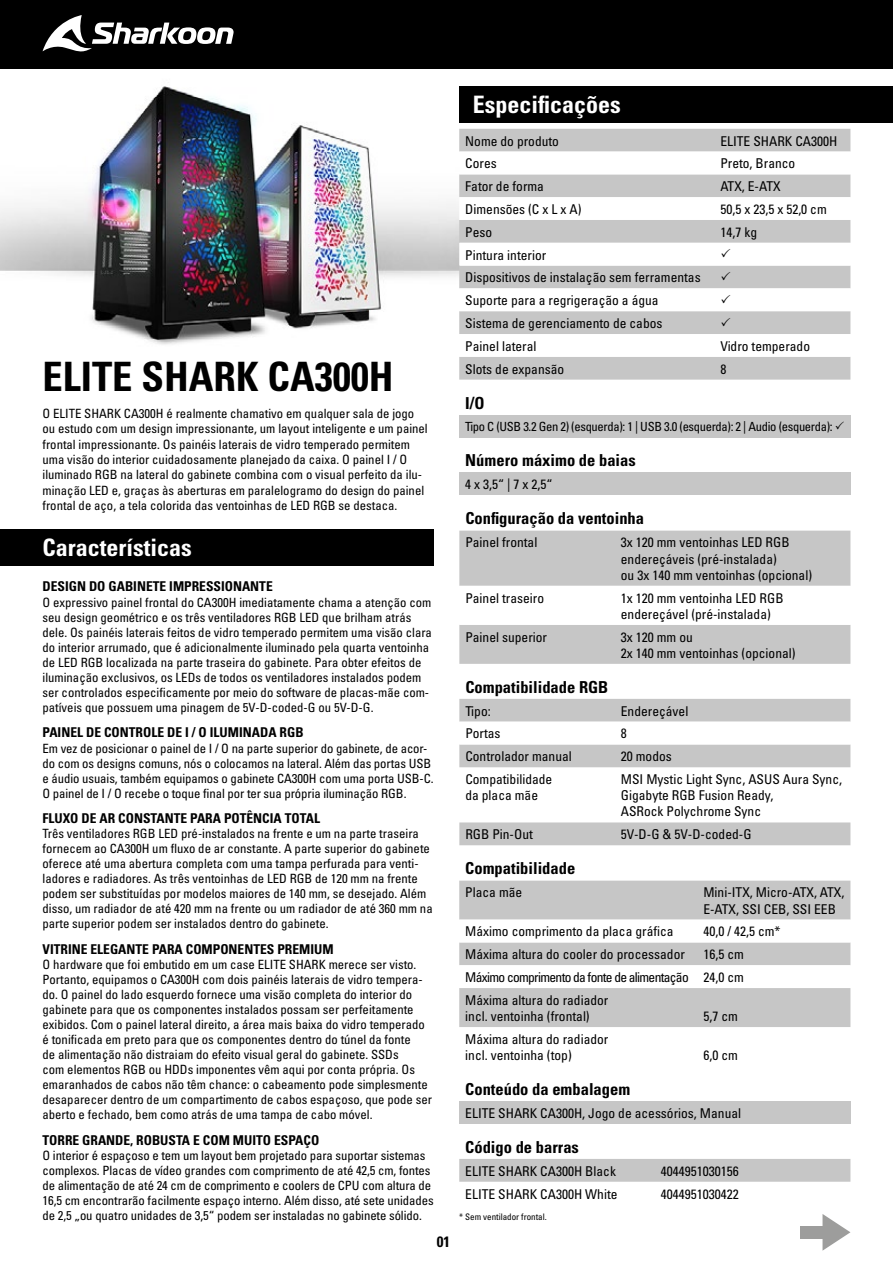
<style>
.page{position:relative;width:893px;height:1263px;background:#fff}
.page>*{position:absolute;margin:0;border:0;box-sizing:border-box;transform-origin:0 0}
.t1{font:40.5px "Univers LTCYR 67 Bold Cond";color:#000}
.t2{font:24px "Univers LTCYR 67 Bold Cond";color:#fff}
.t3{font:16.5px "Univers LTCYR 67 Bold Cond";color:#000}
.t4{font:15px "Univers LTCYR 67 Bold Cond";color:#000}
.t5{font:condensed 13.5px/16.2px "Univers LTCYR 57";color:#000}
.t6{font:13.5px "Univers LTCYR 67 Bold Cond";color:#000}
.t7{font:condensed 12.75px/15px "Univers LTCYR 57";color:#000}
.t8{font:condensed 12.6px "Univers LTCYR 57";letter-spacing:-.025em;color:#000}
.t9{font:condensed 9px "Univers LTCYR 57";color:#000}
</style>
<div class="page">
<div style="left:0;top:0;width:893px;height:69px;background:#000"></div>
<img style="left:0;top:86px;width:459px;height:259px">
<div style="left:459px;top:531px;width:391px;height:133px;background:#c6c6c6"></div>
<svg style="left:459px;top:586px;width:391px;height:39px"></svg>
<div style="left:459px;top:415px;width:391px;height:22px;background:#c6c6c6"></div>
<div style="left:459px;top:472px;width:391px;height:23px;background:#c6c6c6"></div>
<div style="left:459px;top:1101px;width:391px;height:23px;background:#c6c6c6"></div>
<div style="left:459px;top:86px;width:434px;height:37px;background:#000"></div>
<svg style="left:822px;top:1214px;width:28px;height:37px"></svg>
<div style="left:800px;top:1226px;width:25px;height:12px;background:#9d9d9c"></div>
<svg style="left:459px;top:699px;width:391px;height:146px;fill:#c6c6c6"></svg>
<svg style="left:459px;top:722px;width:391px;height:22px"></svg>
<svg style="left:459px;top:880px;width:391px;height:1px"></svg>
<div style="left:459px;top:881px;width:391px;height:146px;background:#c6c6c6"></div>
<svg style="left:459px;top:920px;width:391px;height:68px"></svg>
<svg style="left:43px;top:15px;width:191px;height:37px"></svg>
<div style="left:0;top:529px;width:434px;height:37px;background:#000"></div>
<div style="left:459px;top:1159px;width:391px;height:23px;background:#c6c6c6"></div>
<div style="left:459px;top:129px;width:391px;height:251px;background:#c6c6c6"></div>
<svg style="left:459px;top:152px;width:391px;height:205px"></svg>
<svg style="left:721px;top:249px;width:9px;height:8px"></svg>
<svg style="left:721px;top:271px;width:9px;height:9px"></svg>
<svg style="left:721px;top:294px;width:9px;height:9px"></svg>
<svg style="left:721px;top:317px;width:9px;height:9px"></svg>
<h1 class="t1" style="left:43px;top:352px;width:352px">ELITE SHARK CA300H</h1>
<p class="t7" style="left:43px;top:406px;width:387px">O ELITE SHARK CA300H é realmente chamativo em qualquer sala de jogo ou estudo com um design impressionante, um layout inteligente e um painel frontal impressionante. Os painéis laterais de vidro temperado permitem uma visão do interior cuidadosamente planejado da caixa. O painel I / O iluminado RGB na lateral do gabinete combina com o visual perfeito da ilu&shy;minação LED e, graças às aberturas em paralelogramo do design do painel frontal de aço, a tela colorida das ventoinhas de LED RGB se destaca.</p>
<h2 class="t2" style="left:43px;top:533px;width:151px">Características</h2>
<p class="t6" style="left:43px;top:578px;width:232px">DESIGN DO GABINETE IMPRESSIONANTE</p>
<p class="t7" style="left:43px;top:594px;width:391px">O expressivo painel frontal do CA300H imediatamente chama a atenção com seu design geométrico e os três ventiladores RGB LED que brilham atrás dele. Os painéis laterais feitos de vidro temperado permitem uma visão clara do interior arrumado, que é adicionalmente iluminado pela quarta ventoinha de LED RGB localizada na parte traseira do gabinete. Para obter efeitos de iluminação exclusivos, os LEDs de todos os ventiladores instalados podem ser controlados especificamente por meio do software de placas-mãe com&shy;patíveis que possuem uma pinagem de 5V-D-coded-G ou 5V-D-G.</p>
<p class="t6" style="left:43px;top:724px;width:263px">PAINEL DE CONTROLE DE I / O ILUMINADA RGB</p>
<p class="t7" style="left:43px;top:740px;width:393px">Em vez de posicionar o painel de I / O na parte superior do gabinete, de acor&shy;do com os designs comuns, nós o colocamos na lateral. Além das portas USB e áudio usuais, também equipamos o gabinete CA300H com uma porta USB-C.<br>O painel de I / O recebe o toque final por ter sua própria iluminação RGB.</p>
<p class="t6" style="left:43px;top:810px;width:279px">FLUXO DE AR CONSTANTE PARA POTÊNCIA TOTAL</p>
<p class="t7" style="left:43px;top:826px;width:392px">Três ventiladores RGB LED pré-instalados na frente e um na parte traseira fornecem ao CA300H um fluxo de ar constante. A parte superior do gabinete oferece até uma abertura completa com uma tampa perfurada para venti&shy;ladores e radiadores. As três ventoinhas de LED RGB de 120 mm na frente podem ser substituídas por modelos maiores de 140 mm, se desejado. Além disso, um radiador de até 420 mm na frente ou um radiador de até 360 mm na parte superior podem ser instalados dentro do gabinete.</p>
<p class="t6" style="left:43px;top:941px;width:293px">VITRINE ELEGANTE PARA COMPONENTES PREMIUM</p>
<p class="t7" style="left:43px;top:957px;width:391px">O hardware que foi embutido em um case ELITE SHARK merece ser visto.<br>Portanto, equipamos o CA300H com dois painéis laterais de vidro tempera&shy;do. O painel do lado esquerdo fornece uma visão completa do interior do gabinete para que os componentes instalados possam ser perfeitamente exibidos. Com o painel lateral direito, a área mais baixa do vidro temperado é tonificada em preto para que os componentes dentro do túnel da fonte<br>de alimentação não distraiam do efeito visual geral do gabinete. SSDs<br>com elementos RGB ou HDDs imponentes vêm aqui por conta própria. Os emaranhados de cabos não têm chance: o cabeamento pode simplesmente desaparecer dentro de um compartimento de cabos espaçoso, que pode ser aberto e fechado, bem como atrás de uma tampa de cabo móvel.</p>
<p class="t6" style="left:43px;top:1131px;width:278px">TORRE GRANDE, ROBUSTA E COM MUITO ESPAÇO</p>
<p class="t7" style="left:43px;top:1147px;width:393px">O interior é espaçoso e tem um layout bem projetado para suportar sistemas complexos. Placas de vídeo grandes com comprimento de até 42,5 cm, fontes de alimentação de até 24 cm de comprimento e coolers de CPU com altura de 16,5 cm encontrarão facilmente espaço interno. Além disso, até sete unidades de 2,5 „ou quatro unidades de 3,5“ podem ser instaladas no gabinete sólido.</p>
<p class="t4" style="left:437px;top:1232px;width:15px">01</p>
<h2 class="t2" style="left:473px;top:90px;width:149px">Especificações</h2>
<p class="t5" style="left:465px;top:132px;width:95px">Nome do produto</p>
<p class="t5" style="left:720px;top:132px;width:118px">ELITE SHARK CA300H</p>
<p class="t5" style="left:465px;top:155px;width:33px">Cores</p>
<p class="t5" style="left:720px;top:155px;width:76px">Preto, Branco</p>
<p class="t5" style="left:465px;top:178px;width:80px">Fator de forma</p>
<p class="t5" style="left:720px;top:178px;width:62px">ATX, E-ATX</p>
<p class="t5" style="left:465px;top:201px;width:118px">Dimensões (C x L x A)</p>
<p class="t5" style="left:720px;top:201px;width:108px">50,5 x 23,5 x 52,0 cm</p>
<p class="t5" style="left:465px;top:224px;width:28px">Peso</p>
<p class="t5" style="left:720px;top:224px;width:38px">14,7 kg</p>
<p class="t5" style="left:465px;top:243px;width:237px;line-height:22.8px">Pintura interior<br>Dispositivos de instalação sem ferramentas<br>Suporte para a regrigeração a água<br>Sistema de gerenciamento de cabos<br>Painel lateral</p>
<p class="t5" style="left:720px;top:338px;width:91px">Vidro temperado</p>
<p class="t5" style="left:465px;top:360px;width:100px">Slots de expansão</p>
<p class="t5" style="left:720px;top:360px;width:7px">8</p>
<p class="t3" style="left:465px;top:393px;width:21px">I/O</p>
<p class="t8" style="left:465px;top:418px;width:369px">Tipo C (USB 3.2 Gen 2) (esquerda): 1 | USB 3.0 (esquerda): 2 | Audio (esquerda):</p>
<p class="t3" style="left:465px;top:450px;width:172px">Número máximo de baias</p>
<p class="t5" style="left:465px;top:476px;width:89px">4 x 3,5“ | 7 x 2,5“</p>
<p class="t3" style="left:465px;top:508px;width:180px">Configuração da ventoinha</p>
<p class="t5" style="left:465px;top:534px;width:73px">Painel frontal</p>
<p class="t5" style="left:621px;top:534px;width:193px">3x 120 mm ventoinhas LED RGB endereçáveis (pré-instalada)<br>ou 3x 140 mm ventoinhas (opcional)</p>
<p class="t5" style="left:465px;top:589px;width:80px">Painel traseiro</p>
<p class="t5" style="left:621px;top:589px;width:164px">1x 120 mm ventoinha LED RGB endereçável (pré-instalada)</p>
<p class="t5" style="left:465px;top:628px;width:83px">Painel superior</p>
<p class="t5" style="left:621px;top:628px;width:176px">3x 120 mm ou<br>2x 140 mm ventoinhas (opcional)</p>
<p class="t3" style="left:465px;top:677px;width:145px">Compatibilidade RGB</p>
<p class="t5" style="left:465px;top:702px;width:27px">Tipo:</p>
<p class="t5" style="left:621px;top:702px;width:69px">Endereçável</p>
<p class="t5" style="left:465px;top:725px;width:37px">Portas</p>
<p class="t5" style="left:621px;top:725px;width:7px">8</p>
<p class="t5" style="left:465px;top:748px;width:108px">Controlador manual</p>
<p class="t5" style="left:621px;top:748px;width:52px">20 modos</p>
<p class="t5" style="left:465px;top:771px;width:88px">Compatibilidade da placa mãe</p>
<p class="t5" style="left:621px;top:771px;width:223px">MSI Mystic Light Sync, ASUS Aura Sync,<br>Gigabyte RGB Fusion Ready,<br>ASRock Polychrome Sync</p>
<p class="t5" style="left:465px;top:826px;width:69px">RGB Pin-Out</p>
<p class="t5" style="left:621px;top:826px;width:132px">5V-D-G &amp; 5V-D-coded-G</p>
<p class="t3" style="left:465px;top:858px;width:112px">Compatibilidade</p>
<p class="t5" style="left:465px;top:884px;width:58px">Placa mãe</p>
<p class="t5" style="left:703px;top:884px;width:143px">Mini-ITX, Micro-ATX, ATX,<br>E-ATX, SSI CEB, SSI EEB</p>
<p class="t5" style="left:465px;top:923px;width:210px">Máximo comprimento da placa gráfica</p>
<p class="t5" style="left:703px;top:923px;width:79px">40,0 / 42,5 cm*</p>
<p class="t5" style="left:465px;top:946px;width:221px">Máxima altura do cooler do processador</p>
<p class="t5" style="left:465px;top:943px;width:280px;line-height:22.8px;text-align:justify;text-indent:238px">16,5 cm Máximo comprimento da fonte de alimentação 24,0 cm Máxima altura do radiador</p>
<p class="t5" style="left:465px;top:1008px;width:126px">incl. ventoinha (frontal)</p>
<p class="t5" style="left:703px;top:1008px;width:36px">5,7 cm</p>
<p class="t5" style="left:465px;top:1030px;width:145px">Máxima altura do radiador incl. ventoinha (top)</p>
<p class="t5" style="left:703px;top:1047px;width:36px">6,0 cm</p>
<p class="t3" style="left:465px;top:1079px;width:166px">Conteúdo da embalagem</p>
<p class="t5" style="left:465px;top:1104px;width:277px">ELITE SHARK CA300H, Jogo de acessórios, Manual</p>
<p class="t3" style="left:465px;top:1137px;width:115px">Código de barras</p>
<p class="t5" style="left:465px;top:1162px;width:152px">ELITE SHARK CA300H Black</p>
<p class="t5" style="left:661px;top:1162px;width:79px">4044951030156</p>
<p class="t5" style="left:465px;top:1185px;width:154px">ELITE SHARK CA300H White</p>
<p class="t5" style="left:661px;top:1185px;width:79px">4044951030422</p>
<p class="t9" style="left:459px;top:1211px;width:89px">* Sem ventilador frontal.</p>
</div>
